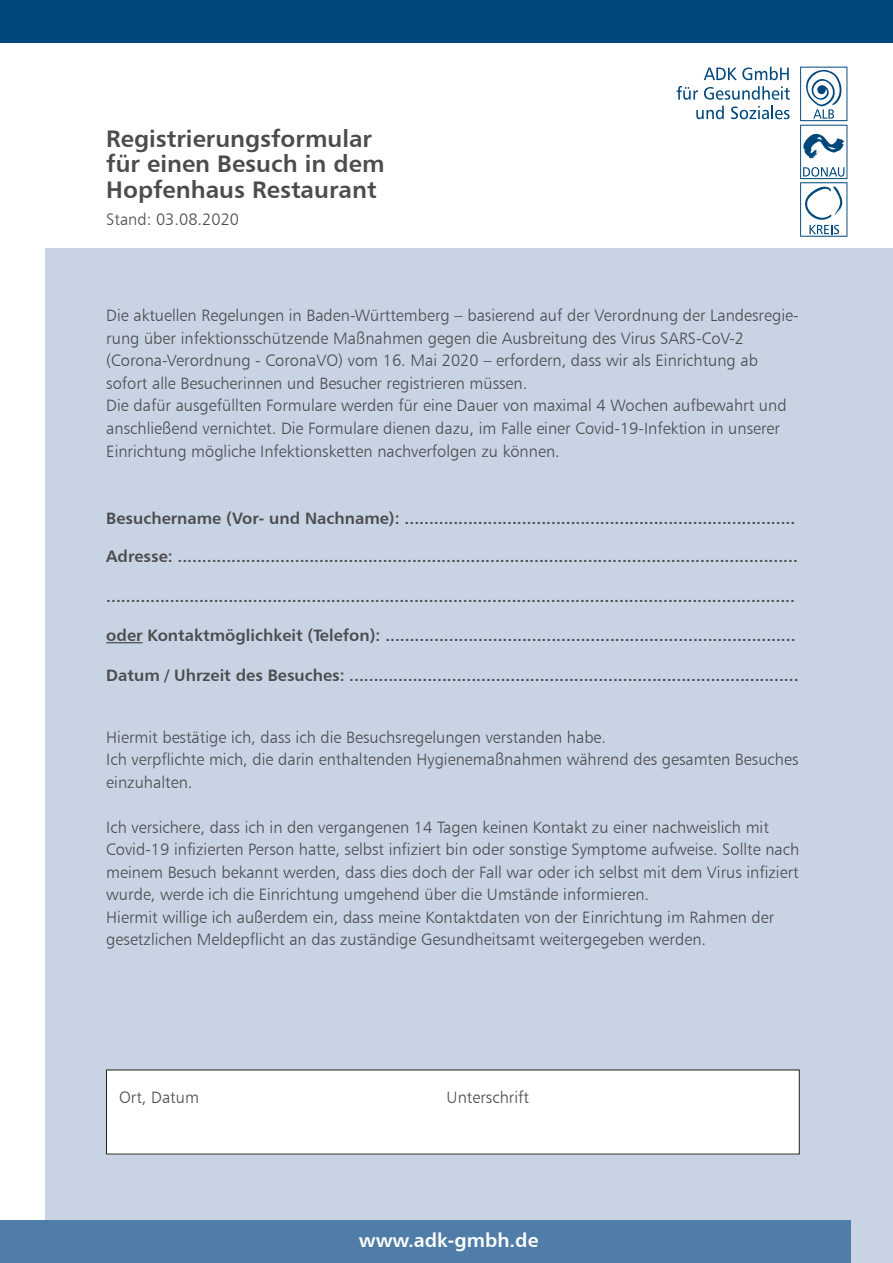
<style>
.page{position:relative;width:893px;height:1263px;background:#fff}
.page>*{position:absolute;margin:0;border:0;box-sizing:border-box;transform-origin:0 0}
.t1{font:24px/25.5px "Humanist 777 BT Bold B";color:#4b4c4d}
.t2{font:19.5px "Humanist 777 BT Bold B";color:#fff}
.t3{font:16.5px/22.5px "Humanist 777 BT Light B";color:#4b4c4d}
.t4{font:16.5px "Humanist 777 BT Bold B";color:#4b4c4d}
</style>
<div class="page">
<div style="left:45px;top:249px;width:848px;height:1014px;background:#c8d3e4"></div>
<div style="left:0;top:1220px;width:850px;height:43px;background:#507ca8"></div>
<div style="left:0;top:0;width:893px;height:43px;background:#00487c"></div>
<div style="left:106px;top:1070px;width:693px;height:84px;background:#fff"></div>
<hr style="left:106px;top:642px;width:37px;height:1px;background:#4b4c4d">
<svg style="left:800px;top:67px;width:47px;height:170px"></svg>
<svg style="left:704px;top:67px;width:85px;height:13px"></svg>
<svg style="left:676px;top:86px;width:22px;height:14px"></svg>
<svg style="left:704px;top:86px;width:86px;height:14px"></svg>
<svg style="left:696px;top:106px;width:28px;height:13px"></svg>
<svg style="left:731px;top:106px;width:59px;height:13px"></svg>
<h1 class="t1" style="left:106px;top:125px;width:280px">Registrierungsformular für einen Besuch in dem<br>Hopfenhaus Restaurant</h1>
<p class="t3" style="left:106px;top:208px;width:134px">Stand: 03.08.2020</p>
<p class="t3" style="left:106px;top:304px;width:694px">Die aktuellen Regelungen in Baden-Württemberg – basierend auf der Verordnung der Landesregie&shy;rung über infektionsschützende Maßnahmen gegen die Ausbreitung des Virus SARS-CoV-2 (Corona-Verordnung - CoronaVO) vom 16. Mai 2020 – erfordern, dass wir als Einrichtung ab sofort alle Besucherinnen und Besucher registrieren müssen.<br>Die dafür ausgefüllten Formulare werden für eine Dauer von maximal 4 Wochen aufbewahrt und anschließend vernichtet. Die Formulare dienen dazu, im Falle einer Covid-19-Infektion in unserer Einrichtung mögliche Infektionsketten nachverfolgen zu können.</p>
<p class="t4" style="left:106px;top:508px;width:690px">Besuchername (Vor- und Nachname): ................................................................................</p>
<p class="t4" style="left:106px;top:546px;width:693px">Adresse: ...............................................................................................................................</p>
<p class="t4" style="left:106px;top:585px;width:690px">.............................................................................................................................................</p>
<p class="t4" style="left:106px;top:625px;width:691px">oder Kontaktmöglichkeit (Telefon): ....................................................................................</p>
<p class="t4" style="left:106px;top:664px;width:694px">Datum / Uhrzeit des Besuches: ............................................................................................</p>
<p class="t3" style="left:106px;top:725px;width:694px">Hiermit bestätige ich, dass ich die Besuchsregelungen verstanden habe.<br>Ich verpflichte mich, die darin enthaltenden Hygienemaßnahmen während des gesamten Besuches einzuhalten.</p>
<p class="t3" style="left:106px;top:815px;width:694px">Ich versichere, dass ich in den vergangenen 14 Tagen keinen Kontakt zu einer nachweislich mit Covid-19 infizierten Person hatte, selbst infiziert bin oder sonstige Symptome aufweise. Sollte nach meinem Besuch bekannt werden, dass dies doch der Fall war oder ich selbst mit dem Virus infiziert wurde, werde ich die Einrichtung umgehend über die Umstände informieren.<br>Hiermit willige ich außerdem ein, dass meine Kontaktdaten von der Einrichtung im Rahmen der gesetzlichen Meldepflicht an das zuständige Gesundheitsamt weitergegeben werden.</p>
<p class="t3" style="left:119px;top:1085px;width:81px">Ort, Datum</p>
<p class="t3" style="left:446px;top:1085px;width:84px">Unterschrift</p>
<p class="t2" style="left:359px;top:1228px;width:181px">www.adk-gmbh.de</p>
</div>
